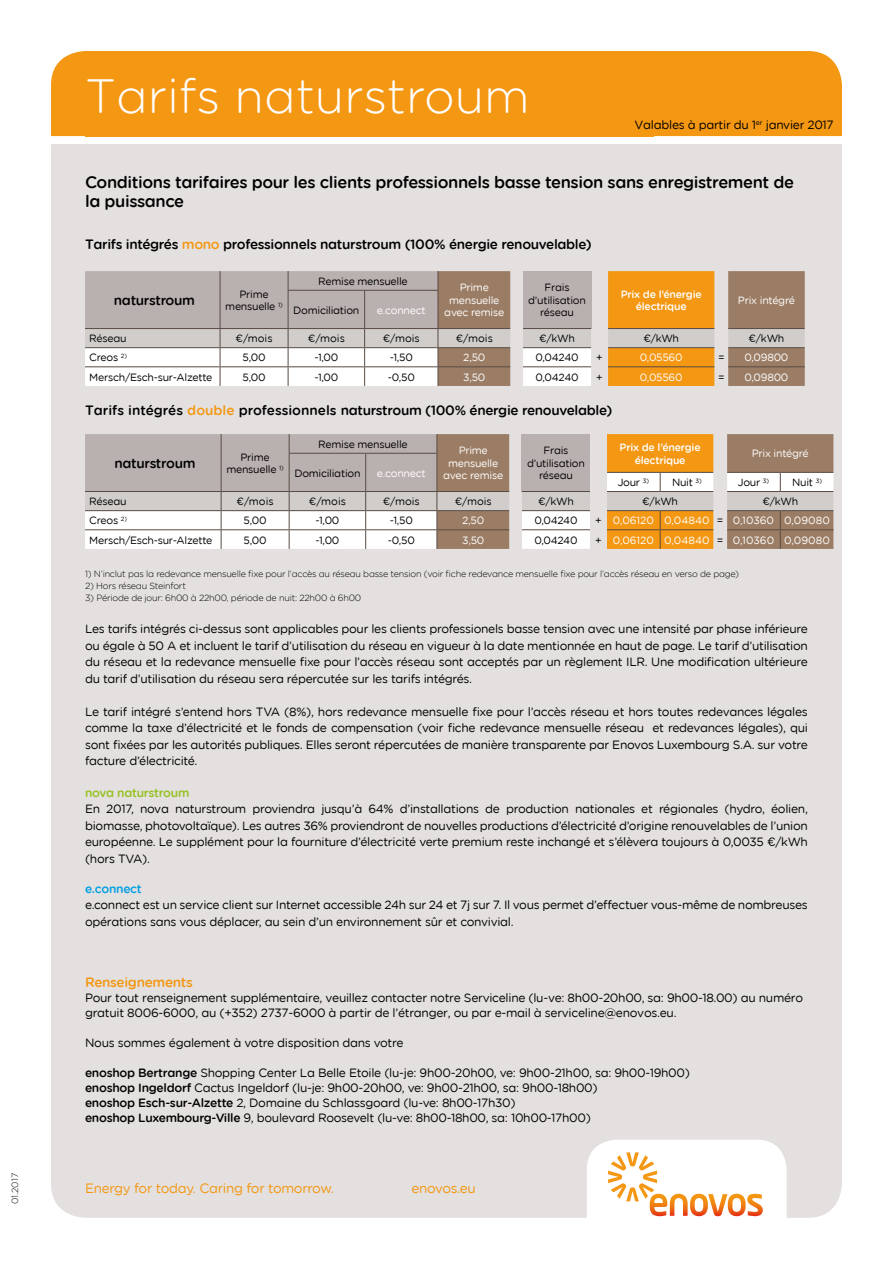
<style>
.page{position:relative;width:893px;height:1263px;background:#fff}
.page>*{position:absolute;margin:0;border:0;box-sizing:border-box;transform-origin:0 0}
.t1{font:48px "Gotham Rounded Light Enovos";color:#fff}
.t2{font:16.5px/19.8px "Gotham Rounded Medium Enovos";letter-spacing:-.025em;color:#000}
.t3{font:13.5px "Gotham Rounded Medium Enovos";letter-spacing:-.025em;color:#000}
.t4{font:13.5px "Gotham Rounded Book Enovos";letter-spacing:-.025em;color:#f49712}
.t5{font:13.5px "Gotham Rounded Medium Enovos";letter-spacing:-.025em;color:#f49712}
.t6{font:12px/16.5px "Gotham Rounded Book Enovos";letter-spacing:-.025em;color:#000}
.t7{font:12px "Gotham Rounded Medium Enovos";letter-spacing:-.025em;color:#95c11f}
.t8{font:12px "Gotham Rounded Medium Enovos";letter-spacing:-.025em;color:#009fe3}
.t9{font:10.5px/12.6px "Gotham Rounded Book Enovos";letter-spacing:-.025em;color:#000;text-align:center}
.t10{font:10.5px/12.6px "Gotham Rounded Book Enovos";letter-spacing:-.025em;color:#fff;text-align:center}
.t11{font:10.5px "Gotham Rounded Book Enovos";color:#fff}
.t12{font:10.5px/12.6px "Gotham Rounded Medium Enovos";letter-spacing:-.025em;color:#fff;text-align:center}
.t13{font:9px "Gotham Rounded Light Enovos";letter-spacing:-.025em;color:#000}
.s1{color:#f49712}
.s2{color:#000}
.s3{font-family:"Gotham Rounded Medium Enovos"}
</style>
<div class="page">
<div style="left:51px;top:144px;width:791px;height:1074px;background:#e3e0df"></div>
<div style="left:51px;top:51px;width:791px;height:85px;background:#f49712"></div>
<div style="left:587px;top:1140px;width:200px;height:106px;background:#fff;border-radius:30px"></div>
<svg style="left:608px;top:1152px;width:155px;height:64px"></svg>
<div style="left:85px;top:51px;width:569px;height:85px;background:#f49712"></div>
<svg style="left:85px;top:271px;width:720px;height:115px"></svg>
<hr style="left:523px;top:366px;width:68px;height:1px;background:#584b44">
<hr style="left:608px;top:366px;width:106px;height:1px;background:#584b44">
<hr style="left:728px;top:366px;width:77px;height:1px;background:#584b44">
<svg style="left:85px;top:434px;width:748px;height:115px"></svg>
<p class="t13" style="left:9px;top:1204px;width:33px;rotate:-90deg">01.2017</p>
<h1 class="t1" style="left:85px;top:64px;width:446px">Tarifs naturstroum</h1>
<p class="t6" style="left:635px;top:116px;width:201px">Valables à partir du 1<sup>er</sup> janvier 2017</p>
<h2 class="t2" style="left:85px;top:171px;width:711px">Conditions tarifaires pour les clients professionnels basse tension sans enregistrement de la puissance</h2>
<p class="t3" style="left:85px;top:235px;width:508px">Tarifs intégrés <span class="s1">mono</span> professionnels naturstroum (100% énergie renouvelable)</p>
<p class="t3" style="left:114px;top:291px;width:83px">naturstroum</p>
<p class="t9" style="left:225px;top:287px;width:59px">Prime mensuelle <sup>1)</sup></p>
<p class="t9" style="left:318px;top:274px;width:91px">Remise mensuelle</p>
<p class="t9" style="left:293px;top:303px;width:68px">Domiciliation</p>
<p class="t10" style="left:377px;top:303px;width:50px">e.connect</p>
<p class="t10" style="left:444px;top:281px;width:61px">Prime mensuelle avec remise</p>
<p class="t9" style="left:528px;top:281px;width:59px">Frais d’utilisation réseau</p>
<p class="t12" style="left:621px;top:287px;width:83px">Prix de l’énergie électrique</p>
<p class="t10" style="left:738px;top:293px;width:59px">Prix intégré</p>
<p class="t9" style="left:89px;top:332px;width:39px">Réseau</p>
<p class="t9" style="left:235px;top:332px;width:39px">€/mois</p>
<p class="t9" style="left:308px;top:332px;width:39px">€/mois</p>
<p class="t9" style="left:383px;top:332px;width:39px">€/mois</p>
<p class="t9" style="left:456px;top:332px;width:39px">€/mois</p>
<p class="t9" style="left:539px;top:332px;width:37px">€/kWh</p>
<p class="t9" style="left:643px;top:332px;width:37px">€/kWh</p>
<p class="t9" style="left:749px;top:332px;width:37px">€/kWh</p>
<p class="t9" style="left:89px;top:351px;width:39px">Creos <sup>2)</sup></p>
<p class="t9" style="left:243px;top:351px;width:25px">5,00</p>
<p class="t9" style="left:314px;top:351px;width:26px">-1,00</p>
<p class="t9" style="left:390px;top:351px;width:25px">-1,50</p>
<p class="t10" style="left:463px;top:351px;width:24px">2,50</p>
<p class="t9" style="left:535px;top:351px;width:45px">0,04240</p>
<p class="t9" style="left:596px;top:351px;width:8px">+</p>
<p class="t10" style="left:640px;top:351px;width:44px">0,05560</p>
<p class="t9" style="left:718px;top:351px;width:8px">=</p>
<p class="t10" style="left:744px;top:351px;width:46px">0,09800</p>
<p class="t9" style="left:89px;top:370px;width:125px">Mersch/Esch-sur-Alzette</p>
<p class="t9" style="left:243px;top:370px;width:25px">5,00</p>
<p class="t9" style="left:314px;top:370px;width:26px">-1,00</p>
<p class="t9" style="left:388px;top:370px;width:29px">-0,50</p>
<p class="t10" style="left:463px;top:370px;width:24px">3,50</p>
<p class="t9" style="left:535px;top:370px;width:45px">0,04240</p>
<p class="t9" style="left:596px;top:370px;width:8px">+</p>
<p class="t10" style="left:640px;top:370px;width:44px">0,05560</p>
<p class="t9" style="left:718px;top:370px;width:8px">=</p>
<p class="t10" style="left:744px;top:370px;width:46px">0,09800</p>
<p class="t3" style="left:85px;top:401px;width:529px">Tarifs intégrés <span class="s1">double</span> professionnels naturstroum (100% énergie renouvelable)</p>
<p class="t3" style="left:114px;top:454px;width:83px">naturstroum</p>
<p class="t9" style="left:226px;top:450px;width:59px">Prime mensuelle <sup>1)</sup></p>
<p class="t9" style="left:318px;top:437px;width:91px">Remise mensuelle</p>
<p class="t9" style="left:294px;top:466px;width:68px">Domiciliation</p>
<p class="t10" style="left:377px;top:466px;width:50px">e.connect</p>
<p class="t10" style="left:443px;top:444px;width:61px">Prime mensuelle avec remise</p>
<p class="t9" style="left:527px;top:444px;width:59px">Frais d’utilisation réseau</p>
<p class="t12" style="left:620px;top:440px;width:83px">Prix de l’énergie électrique</p>
<p class="t10" style="left:752px;top:447px;width:59px">Prix intégré</p>
<p class="t9" style="left:618px;top:476px;width:33px">Jour <sup>3)</sup></p>
<p class="t9" style="left:672px;top:476px;width:31px">Nuit <sup>3)</sup></p>
<p class="t9" style="left:738px;top:476px;width:33px">Jour <sup>3)</sup></p>
<p class="t9" style="left:792px;top:476px;width:31px">Nuit <sup>3)</sup></p>
<p class="t9" style="left:89px;top:495px;width:39px">Réseau</p>
<p class="t9" style="left:237px;top:495px;width:39px">€/mois</p>
<p class="t9" style="left:309px;top:495px;width:39px">€/mois</p>
<p class="t9" style="left:383px;top:495px;width:39px">€/mois</p>
<p class="t9" style="left:455px;top:495px;width:39px">€/mois</p>
<p class="t9" style="left:538px;top:495px;width:37px">€/kWh</p>
<p class="t9" style="left:642px;top:495px;width:37px">€/kWh</p>
<p class="t9" style="left:762px;top:495px;width:37px">€/kWh</p>
<p class="t9" style="left:89px;top:514px;width:39px">Creos <sup>2)</sup></p>
<p class="t9" style="left:244px;top:514px;width:25px">5,00</p>
<p class="t9" style="left:315px;top:514px;width:26px">-1,00</p>
<p class="t9" style="left:390px;top:514px;width:25px">-1,50</p>
<p class="t10" style="left:462px;top:514px;width:24px">2,50</p>
<p class="t9" style="left:534px;top:514px;width:45px">0,04240</p>
<p class="t11" style="left:595px;top:513px;width:236px"><span class="s2">+</span> 0,06120 0,04840 <span class="s2">=</span> 0,10360 0,09080</p>
<p class="t9" style="left:89px;top:533px;width:125px">Mersch/Esch-sur-Alzette</p>
<p class="t9" style="left:244px;top:533px;width:25px">5,00</p>
<p class="t9" style="left:315px;top:533px;width:26px">-1,00</p>
<p class="t9" style="left:388px;top:533px;width:29px">-0,50</p>
<p class="t10" style="left:462px;top:533px;width:24px">3,50</p>
<p class="t9" style="left:534px;top:533px;width:45px">0,04240</p>
<p class="t11" style="left:595px;top:533px;width:236px"><span class="s2">+</span> 0,06120 0,04840 <span class="s2">=</span> 0,10360 0,09080</p>
<p class="t13" style="left:85px;top:568px;width:656px">1) N’inclut pas la redevance mensuelle fixe pour l’accès au réseau basse tension (voir fiche redevance mensuelle fixe pour l’accès réseau en verso de page)</p>
<p class="t13" style="left:85px;top:580px;width:102px">2) Hors réseau Steinfort</p>
<p class="t13" style="left:85px;top:592px;width:278px">3) Période de jour: 6h00 à 22h00, période de nuit: 22h00 à 6h00</p>
<p class="t6" style="left:85px;top:620px;width:724px;text-align:justify">Les tarifs intégrés ci-dessus sont applicables pour les clients professionels basse tension avec une intensité par phase inférieure ou égale à 50 A et incluent le tarif d’utilisation du réseau en vigueur à la date mentionnée en haut de page. Le tarif d’utilisation du réseau et la redevance mensuelle fixe pour l’accès réseau sont acceptés par un règlement ILR. Une modification ultérieure du tarif d’utilisation du réseau sera répercutée sur les tarifs intégrés.</p>
<p class="t6" style="left:85px;top:703px;width:724px;text-align:justify">Le tarif intégré s’entend hors TVA (8%), hors redevance mensuelle fixe pour l’accès réseau et hors toutes redevances légales comme la taxe d’électricité et le fonds de compensation (voir fiche redevance mensuelle réseau et redevances légales), qui sont fixées par les autorités publiques. Elles seront répercutées de manière transparente par Enovos Luxembourg S.A. sur votre facture d’électricité.</p>
<p class="t7" style="left:85px;top:784px;width:106px">nova naturstroum</p>
<p class="t6" style="left:85px;top:800px;width:724px;text-align:justify">En 2017, nova naturstroum proviendra jusqu’à 64% d’installations de production nationales et régionales (hydro, éolien, biomasse, photovoltaïque). Les autres 36% proviendront de nouvelles productions d’électricité d’origine renouvelables de l’union européenne. Le supplément pour la fourniture d’électricité verte premium reste inchangé et s’élèvera toujours à 0,0035 €/kWh (hors TVA).</p>
<p class="t8" style="left:85px;top:880px;width:58px">e.connect</p>
<p class="t6" style="left:85px;top:896px;width:724px">e.connect est un service client sur Internet accessible 24h sur 24 et 7j sur 7. Il vous permet d’effectuer vous-même de nombreuses opérations sans vous déplacer, au sein d’un environnement sûr et convivial.</p>
<p class="t5" style="left:85px;top:972px;width:109px">Renseignements</p>
<p class="t6" style="left:85px;top:989px;width:720px;line-height:15px">Pour tout renseignement supplémentaire, veuillez contacter notre Serviceline (lu-ve: 8h00-20h00, sa: 9h00-18.00) au numéro gratuit 8006-6000, au (+352) 2737-6000 à partir de l’étranger, ou par e-mail à serviceline@enovos.eu.</p>
<p class="t6" style="left:85px;top:1034px;width:320px">Nous sommes également à votre disposition dans votre</p>
<p class="t6" style="left:85px;top:1064px;width:606px;line-height:15px"><span class="s3">enoshop Bertrange</span> Shopping Center La Belle Etoile (lu-je: 9h00-20h00, ve: 9h00-21h00, sa: 9h00-19h00) <span class="s3">enoshop Ingeldorf</span> Cactus Ingeldorf (lu-je: 9h00-20h00, ve: 9h00-21h00, sa: 9h00-18h00)<br><span class="s3">enoshop Esch-sur-Alzette</span> 2, Domaine du Schlassgoard (lu-ve: 8h00-17h30)<br><span class="s3">enoshop Luxembourg-Ville</span> 9, boulevard Roosevelt (lu-ve: 8h00-18h00, sa: 10h00-17h00)</p>
<p class="t4" style="left:85px;top:1179px;width:250px">Energy for today. Caring for tomorrow.</p>
<p class="t4" style="left:412px;top:1179px;width:66px">enovos.eu</p>
</div>
